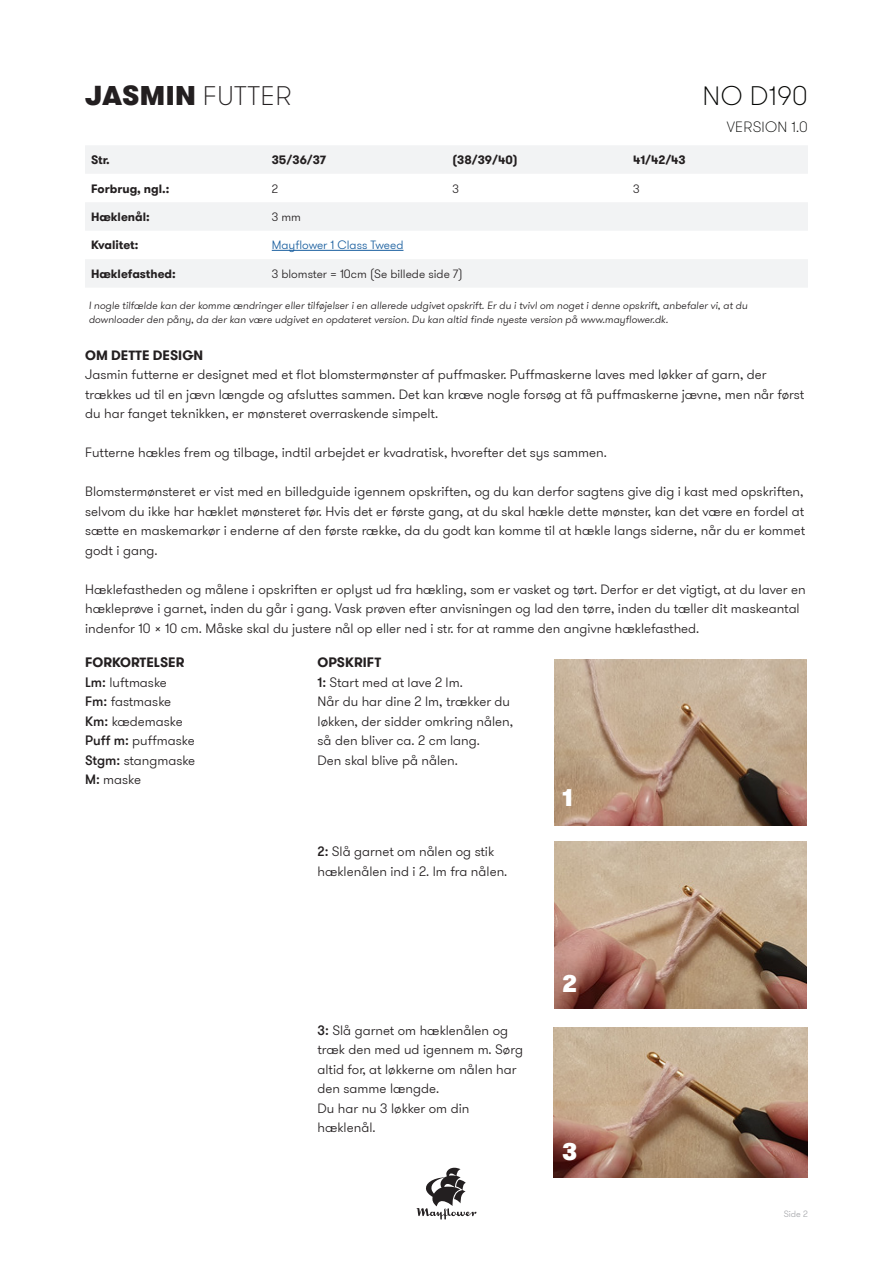
<style>
.page{position:relative;width:893px;height:1263px;background:#fff}
.page>*{position:absolute;margin:0;border:0;box-sizing:border-box;transform-origin:0 0}
.t1{font:900 27px "GT Walsheim Pro";letter-spacing:.015em;color:#231f20}
.t2{font:100 27px "GT Walsheim Pro";letter-spacing:.015em;color:#040503}
.t3{font:900 24px "GT Walsheim Pro";color:#fff}
.t4{font:100 15px "GT Walsheim Pro";letter-spacing:.015em;color:#040503}
.t5{font:300 13.5px/19.5px "GT Walsheim Pro";color:#231f20}
.t6{font:700 13.5px "GT Walsheim Pro";color:#231f20}
.t7{font:700 12px "GT Walsheim Pro";color:#231f20}
.t8{font:300 12px "GT Walsheim Pro";color:#231f20}
.t9{font:300 12px "GT Walsheim Pro";color:#175d9e}
.t10{font:italic 300 10.5px/13.5px "GT Walsheim Pro";color:#231f20}
.t11{font:300 9px "GT Walsheim Pro";color:#a8a9ad}
.s1{font-weight:100}
.s2{font-weight:500}
</style>
<div class="page">
<svg style="left:417px;top:1168px;width:59px;height:51px"></svg>
<img style="left:553px;top:1027px;width:255px;height:151px">
<img style="left:555px;top:841px;width:251px;height:167px">
<img style="left:555px;top:659px;width:251px;height:167px">
<svg style="left:85px;top:146px;width:723px;height:141px;fill:#f2f3f4"></svg>
<hr style="left:272px;top:250px;width:131px;height:1px;background:#175d9e">
<p class="t1" style="left:85px;top:78px;width:208px">JASMIN <span class="s1">FUTTER</span></p>
<p class="t2" style="left:703px;top:79px;width:107px">NO D190</p>
<p class="t4" style="left:727px;top:117px;width:83px">VERSION 1.0</p>
<p class="t7" style="left:91px;top:152px;width:20px">Str.</p>
<p class="t7" style="left:272px;top:152px;width:56px">35/36/37</p>
<p class="t7" style="left:452px;top:152px;width:67px">(38/39/40)</p>
<p class="t7" style="left:633px;top:152px;width:54px">41/42/43</p>
<p class="t7" style="left:91px;top:180px;width:80px">Forbrug, ngl.:</p>
<p class="t8" style="left:272px;top:181px;width:8px">2</p>
<p class="t8" style="left:452px;top:181px;width:8px">3</p>
<p class="t8" style="left:633px;top:181px;width:8px">3</p>
<p class="t7" style="left:91px;top:209px;width:60px">Hæklenål:</p>
<p class="t8" style="left:272px;top:209px;width:31px">3 mm</p>
<p class="t7" style="left:91px;top:237px;width:49px">Kvalitet:</p>
<p class="t9" style="left:272px;top:238px;width:133px">Mayflower 1 Class Tweed</p>
<p class="t7" style="left:91px;top:266px;width:86px">Hæklefasthed:</p>
<p class="t8" style="left:272px;top:266px;width:192px">3 blomster = 10cm (Se billede side 7)</p>
<p class="t10" style="left:89px;top:299px;width:660px">I nogle tilfælde kan der komme ændringer eller tilføjelser i en allerede udgivet opskrift. Er du i tvivl om noget i denne opskrift, anbefaler vi, at du downloader den påny, da der kan være udgivet en opdateret version. Du kan altid finde nyeste version på www.mayflower.dk.</p>
<p class="t6" style="left:85px;top:346px;width:120px">OM DETTE DESIGN</p>
<p class="t5" style="left:85px;top:365px;width:720px">Jasmin futterne er designet med et flot blomstermønster af puffmasker. Puffmaskerne laves med løkker af garn, der trækkes ud til en jævn længde og afsluttes sammen. Det kan kræve nogle forsøg at få puffmaskerne jævne, men når først du har fanget teknikken, er mønsteret overraskende simpelt.</p>
<p class="t5" style="left:85px;top:443px;width:523px">Futterne hækles frem og tilbage, indtil arbejdet er kvadratisk, hvorefter det sys sammen.</p>
<p class="t5" style="left:85px;top:482px;width:721px">Blomstermønsteret er vist med en billedguide igennem opskriften, og du kan derfor sagtens give dig i kast med opskriften, selvom du ikke har hæklet mønsteret før. Hvis det er første gang, at du skal hækle dette mønster, kan det være en fordel at sætte en maskemarkør i enderne af den første række, da du godt kan komme til at hækle langs siderne, når du er kommet godt i gang.</p>
<p class="t5" style="left:85px;top:579px;width:722px">Hæklefastheden og målene i opskriften er oplyst ud fra hækling, som er vasket og tørt. Derfor er det vigtigt, at du laver en hækleprøve i garnet, inden du går i gang. Vask prøven efter anvisningen og lad den tørre, inden du tæller dit maskeantal indenfor 10 x 10 cm. Måske skal du justere nål op eller ned i str. for at ramme den angivne hæklefasthed.</p>
<p class="t6" style="left:85px;top:654px;width:101px">FORKORTELSER</p>
<p class="t5" style="left:85px;top:672px;width:83px"><span class="s2">Lm:</span> luftmaske</p>
<p class="t5" style="left:85px;top:692px;width:88px"><span class="s2">Fm:</span> fastmaske</p>
<p class="t5" style="left:85px;top:711px;width:99px"><span class="s2">Km:</span> kædemaske</p>
<p class="t5" style="left:85px;top:731px;width:111px"><span class="s2">Puff m:</span> puffmaske</p>
<p class="t5" style="left:85px;top:750px;width:112px"><span class="s2">Stgm:</span> stangmaske</p>
<p class="t5" style="left:85px;top:770px;width:58px"><span class="s2">M:</span> maske</p>
<p class="t6" style="left:318px;top:654px;width:65px">OPSKRIFT</p>
<p class="t5" style="left:318px;top:672px;width:147px"><span class="s2">1:</span> Start med at lave 2 lm.</p>
<p class="t5" style="left:318px;top:692px;width:197px">Når du har dine 2 lm, trækker du løkken, der sidder omkring nålen, så den bliver ca. 2 cm lang.</p>
<p class="t5" style="left:318px;top:750px;width:142px">Den skal blive på nålen.</p>
<p class="t5" style="left:318px;top:842px;width:191px"><span class="s2">2:</span> Slå garnet om nålen og stik hæklenålen ind i 2. lm fra nålen.</p>
<p class="t5" style="left:318px;top:1020px;width:207px"><span class="s2">3:</span> Slå garnet om hæklenålen og træk den med ud igennem m. Sørg altid for, at løkkerne om nålen har den samme længde.</p>
<p class="t5" style="left:318px;top:1098px;width:153px">Du har nu 3 løkker om din hæklenål.</p>
<p class="t3" style="left:562px;top:781px;width:12px">1</p>
<p class="t3" style="left:562px;top:967px;width:17px">2</p>
<p class="t3" style="left:562px;top:1135px;width:17px">3</p>
<p class="t11" style="left:784px;top:1208px;width:26px">Side 2</p>
</div>
